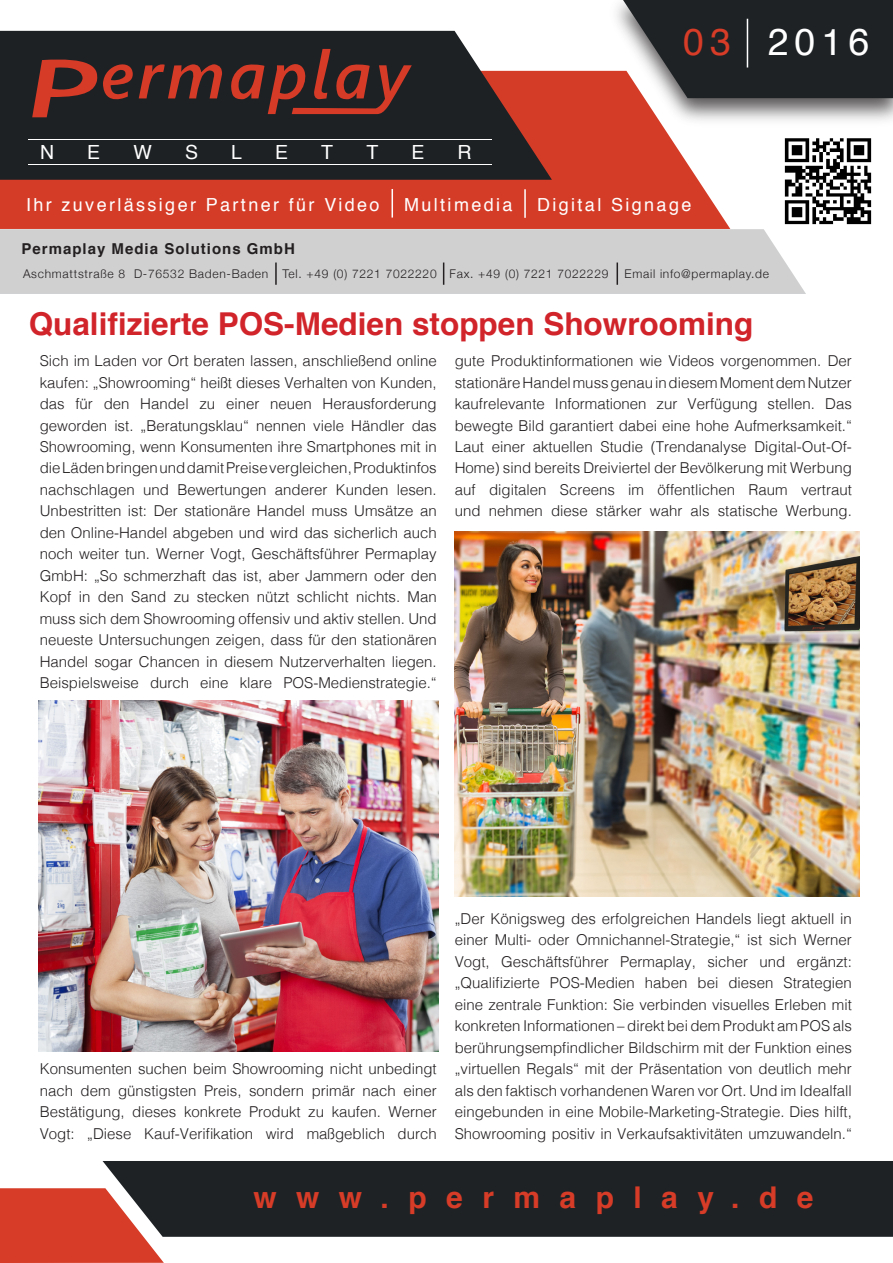
<style>
.page{position:relative;width:893px;height:1263px;background:#fff}
.page>*{position:absolute;margin:0;border:0;box-sizing:border-box;transform-origin:0 0}
.t1{font:37.5px "Helvetica";letter-spacing:.165em;color:#fff}
.t2{font:700 31.5px "Helvetica";color:#d1232a}
.t3{font:700 30px "Helvetica";letter-spacing:.65em;color:#d63c27}
.t4{font:19.5px "Helvetica";color:#fff}
.t5{font:18px "Helvetica";letter-spacing:.13em;color:#fff}
.t6{font:300 15px/21.5px "Helvetica";color:#231f20;text-align:justify}
.t7{font:700 15px "Helvetica";letter-spacing:.065em;color:#231f20}
.t8{font:300 12px "Helvetica Neue";letter-spacing:.06em;color:#231f20}
.s1{color:#d63c27}
</style>
<div class="page">
<img style="left:600px;top:2px;width:293px;height:119px">
<svg style="left:623px;top:0;width:270px;height:98px;background:#2b2e31"></svg>
<div style="left:0;top:229px;width:806px;height:65px;background:#d0d0d1"></div>
<svg style="left:0;top:71px;width:730px;height:158px;background:#d3503f"></svg>
<div style="left:0;top:1188px;width:164px;height:75px;background:#d63c27"></div>
<div style="left:103px;top:1161px;width:790px;height:76px;background:#1e2225"></div>
<svg style="left:0;top:31px;width:552px;height:149px;background:#373031"></svg>
<svg style="left:32px;top:57px;width:101px;height:60px;background:#602a25"></svg>
<svg style="left:139px;top:62px;width:83px;height:36px;background:#672b25"></svg>
<svg style="left:229px;top:49px;width:183px;height:65px;background:#532824"></svg>
<hr style="left:28px;top:140px;width:464px;height:1px;background:#fff">
<hr style="left:28px;top:164px;width:464px;height:1px;background:#fff">
<hr style="left:747px;top:19px;width:1px;height:49px;background:#fff">
<hr style="left:391px;top:189px;width:2px;height:29px;background:#fff">
<hr style="left:524px;top:189px;width:2px;height:29px;background:#fff">
<img style="left:778px;top:138px;width:94px;height:93px">
<hr style="left:275px;top:263px;width:2px;height:22px;background:#231f20">
<svg style="left:443px;top:263px;width:1px;height:22px"></svg>
<hr style="left:616px;top:263px;width:2px;height:22px;background:#231f20">
<img style="left:38px;top:700px;width:401px;height:351px">
<img style="left:455px;top:532px;width:405px;height:364px">
<p class="t4" style="left:40px;top:137px;width:16px">N</p>
<p class="t4" style="left:87px;top:137px;width:15px">E</p>
<p class="t4" style="left:133px;top:137px;width:20px">W</p>
<p class="t4" style="left:185px;top:137px;width:15px">S</p>
<p class="t4" style="left:231px;top:137px;width:12px">L</p>
<p class="t4" style="left:275px;top:137px;width:15px">E</p>
<p class="t4" style="left:321px;top:137px;width:13px">T</p>
<p class="t4" style="left:366px;top:137px;width:13px">T</p>
<p class="t4" style="left:411px;top:137px;width:15px">E</p>
<p class="t4" style="left:458px;top:137px;width:16px">R</p>
<p class="t1" style="left:683px;top:13px;width:188px"><span class="s1">03</span> 2016</p>
<p class="t5" style="left:26px;top:191px;width:355px">Ihr zuverlässiger Partner für Video</p>
<p class="t5" style="left:404px;top:191px;width:110px">Multimedia</p>
<p class="t5" style="left:537px;top:191px;width:156px">Digital Signage</p>
<p class="t7" style="left:22px;top:236px;width:275px">Permaplay Media Solutions GmbH</p>
<p class="t8" style="left:23px;top:264px;width:587px">Aschmattstraße 8 D-76532 Baden-Baden Tel. +49 (0) 7221 7022220 Fax. +49 (0) 7221 7022229</p>
<p class="t8" style="left:625px;top:264px;width:146px">Email info@permaplay.de</p>
<p class="t2" style="left:29px;top:299px;width:726px">Qualifizierte POS-Medien stoppen Showrooming</p>
<p class="t6" style="left:40px;top:349px;width:399px">Sich im Laden vor Ort beraten lassen, anschließend online kaufen: „Showrooming“ heißt dieses Verhalten von Kunden, das für den Handel zu einer neuen Herausforderung geworden ist. „Beratungsklau“ nennen viele Händler das Showrooming, wenn Konsumenten ihre Smartphones mit in die Läden bringen und damit Preise vergleichen, Produktinfos nachschlagen und Bewertungen anderer Kunden lesen.<br>Unbestritten ist: Der stationäre Handel muss Umsätze an den Online-Handel abgeben und wird das sicherlich auch noch weiter tun. Werner Vogt, Geschäftsführer Permaplay GmbH: „So schmerzhaft das ist, aber Jammern oder den Kopf in den Sand zu stecken nützt schlicht nichts. Man muss sich dem Showrooming offensiv und aktiv stellen. Und neueste Untersuchungen zeigen, dass für den stationären Handel sogar Chancen in diesem Nutzerverhalten liegen.<br>Beispielsweise durch eine klare POS-Medienstrategie.“</p>
<p class="t6" style="left:455px;top:349px;width:399px">gute Produktinformationen wie Videos vorgenommen. Der stationäre Handel muss genau in diesem Moment dem Nutzer kaufrelevante Informationen zur Verfügung stellen. Das bewegte Bild garantiert dabei eine hohe Aufmerksamkeit.“ Laut einer aktuellen Studie (Trendanalyse Digital-Out-Of-Home) sind bereits Dreiviertel der Bevölkerung mit Werbung auf digitalen Screens im öffentlichen Raum vertraut und nehmen diese stärker wahr als statische Werbung.</p>
<p class="t6" style="left:40px;top:1057px;width:399px">Konsumenten suchen beim Showrooming nicht unbedingt nach dem günstigsten Preis, sondern primär nach einer Bestätigung, dieses konkrete Produkt zu kaufen. Werner Vogt: „Diese Kauf-Verifikation wird maßgeblich durch</p>
<p class="t6" style="left:455px;top:907px;width:399px">„Der Königsweg des erfolgreichen Handels liegt aktuell in einer Multi- oder Omnichannel-Strategie,“ ist sich Werner Vogt, Geschäftsführer Permaplay, sicher und ergänzt: „Qualifizierte POS-Medien haben bei diesen Strategien eine zentrale Funktion: Sie verbinden visuelles Erleben mit konkreten Informationen – direkt bei dem Produkt am POS als berührungsempfindlicher Bildschirm mit der Funktion eines „virtuellen Regals“ mit der Präsentation von deutlich mehr als den faktisch vorhandenen Waren vor Ort. Und im Idealfall eingebunden in eine Mobile-Marketing-Strategie. Dies hilft, Showrooming positiv in Verkaufsaktivitäten umzuwandeln.“</p>
<p class="t3" style="left:253px;top:1173px;width:562px">www.permaplay.de</p>
</div>
